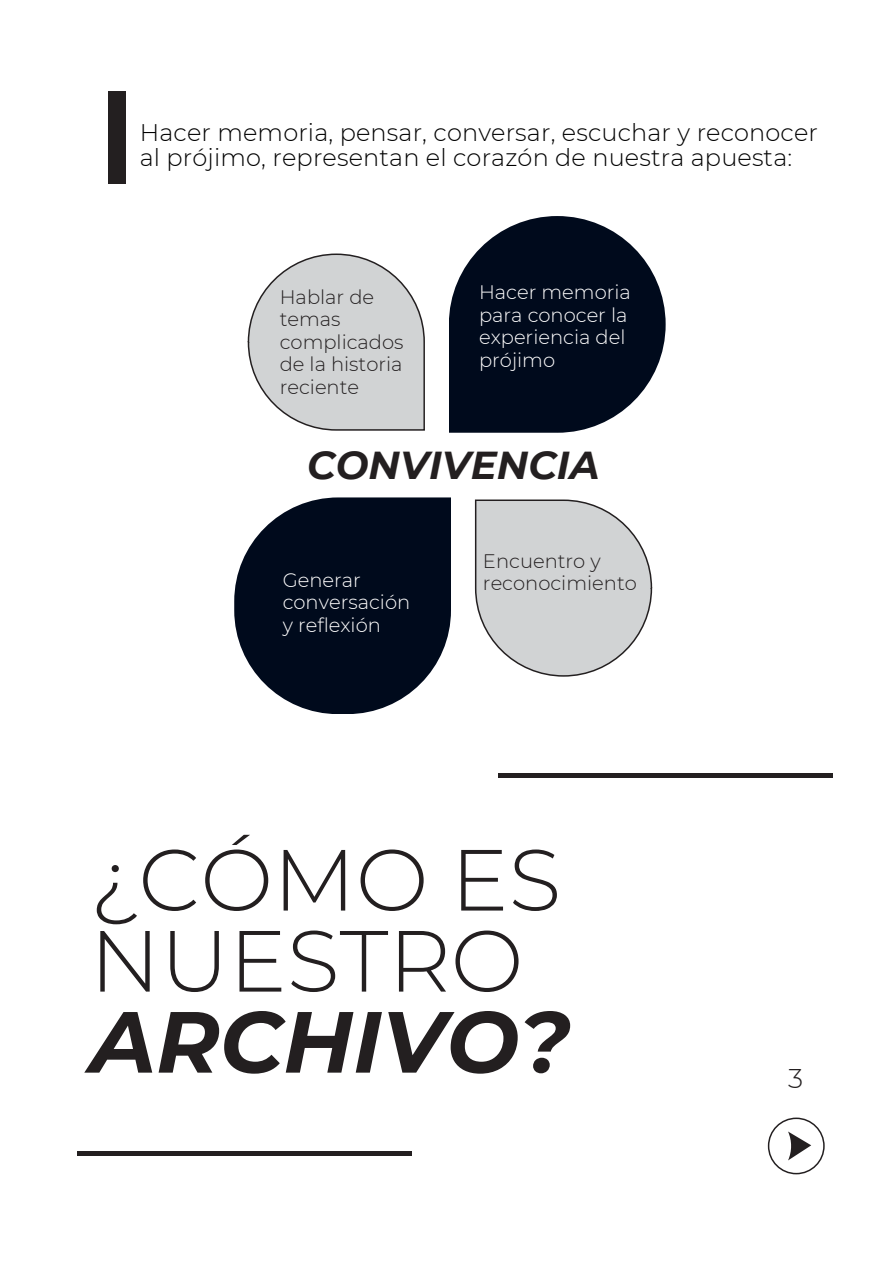
<style>
.page{position:relative;width:894px;height:1264px;background:#fff}
.page>*{position:absolute;margin:0;border:0;box-sizing:border-box;transform-origin:0 0}
.t1{font:300 86.55px/81px "Montserrat";color:#231f20}
.t2{font:italic 700 38.85px "Montserrat";color:#231f20}
.t3{font:300 27px "Montserrat";color:#231f20}
.t4{font:300 24px/24.8px "Montserrat";letter-spacing:.005em;color:#000}
.t5{font:300 19.5px/22.5px "Montserrat";color:#fff}
.t6{font:300 19.5px/22.5px "Montserrat";color:#231f20}
.s1{font-weight:700;font-style:italic}
</style>
<div class="page">
<div style="left:108px;top:91px;width:17px;height:93px;background:#231f20"></div>
<div style="left:77px;top:1151px;width:334px;height:5px;background:#231f20"></div>
<svg style="left:248px;top:253px;width:177px;height:177px"></svg>
<svg style="left:234px;top:497px;width:217px;height:217px;background:#262e3e"></svg>
<svg style="left:475px;top:499px;width:177px;height:177px"></svg>
<svg style="left:449px;top:216px;width:216px;height:217px;fill:#000a1c"></svg>
<hr style="left:498px;top:773px;width:334px;height:4px;background:#231f20">
<svg style="left:767px;top:1117px;width:57px;height:57px"></svg>
<p class="t4" style="left:140px;top:120px;width:679px">Hacer memoria, pensar, conversar, escuchar y reconocer al prójimo, representan el corazón de nuestra apuesta:</p>
<p class="t6" style="left:280px;top:285px;width:125px">Hablar de temas complicados de la historia reciente</p>
<p class="t5" style="left:479px;top:281px;width:153px">Hacer memoria para conocer la experiencia del prójimo</p>
<h1 class="t2" style="left:307px;top:441px;width:293px">CONVIVENCIA</h1>
<p class="t5" style="left:282px;top:568px;width:129px">Generar conversación y reflexión</p>
<h2 class="t6" style="left:483px;top:549px;width:155px">Encuentro y reconocimiento</h2>
<h3 class="t1" style="left:90px;top:839px;width:482px">¿CÓMO ES<br>NUESTRO<br><span class="s1">ARCHIVO?</span></h3>
<p class="t3" style="left:788px;top:1061px;width:17px">3</p>
</div>
